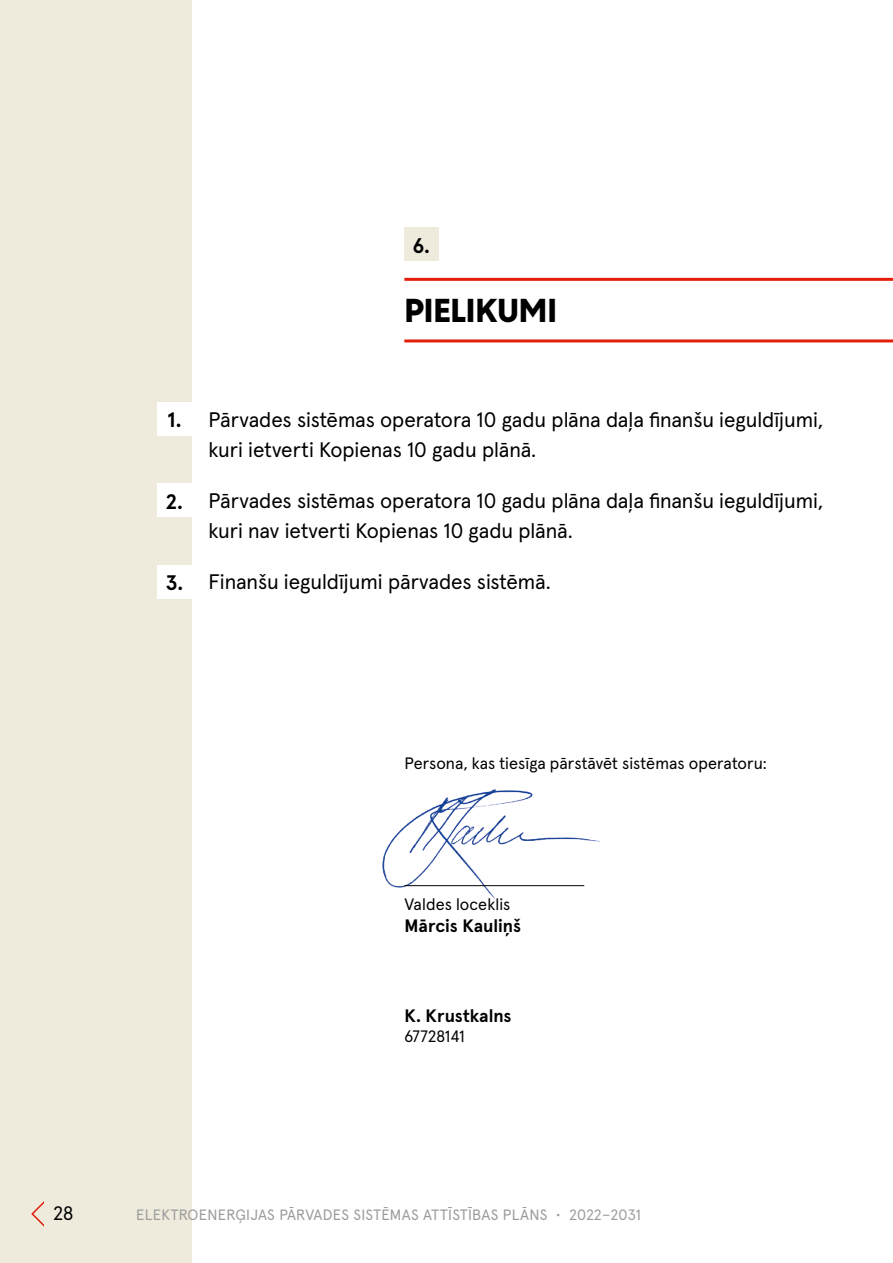
<style>
.page{position:relative;width:893px;height:1263px;background:#fff}
.page>*{position:absolute;margin:0;border:0;box-sizing:border-box;transform-origin:0 0}
.t1{font:900 30px "U8";color:#000}
.t2{font:21px/30px "Apercu Pro";color:#000}
.t3{font:700 21px "Apercu Pro";color:#000}
.t4{font:19.5px "Apercu Pro";color:#000}
.t5{font:700 18px "Apercu Pro";color:#000}
.t6{font:16.5px "Apercu Pro";letter-spacing:.005em;color:#000}
.t7{font:15px "Apercu Pro";letter-spacing:.015em;color:#9c9c9d}
.s1{font-weight:700}
</style>
<div class="page">
<div style="left:0;top:0;width:191px;height:1263px;background:#eeebdc"></div>
<div style="left:158px;top:402px;width:34px;height:34px;background:#fff"></div>
<div style="left:158px;top:484px;width:34px;height:33px;background:#fff"></div>
<div style="left:158px;top:565px;width:34px;height:33px;background:#fff"></div>
<hr style="left:404px;top:278px;width:489px;height:3px;background:#e41e0a">
<hr style="left:404px;top:339px;width:489px;height:3px;background:#e41e0a">
<div style="left:404px;top:228px;width:34px;height:33px;background:#eeebdc"></div>
<img style="left:382px;top:789px;width:219px;height:110px">
<svg style="left:31px;top:1201px;width:13px;height:26px"></svg>
<p class="t3" style="left:413px;top:229px;width:19px">6.</p>
<h1 class="t1" style="left:404px;top:287px;width:154px">PIELIKUMI</h1>
<p class="t2" style="left:209px;top:403px;width:616px;text-indent:-41px"><span class="s1">1.</span> Pārvades sistēmas operatora 10 gadu plāna daļa finanšu ieguldījumi, kuri ietverti Kopienas 10 gadu plānā.</p>
<p class="t2" style="left:209px;top:484px;width:616px;text-indent:-42px"><span class="s1">2.</span> Pārvades sistēmas operatora 10 gadu plāna daļa finanšu ieguldījumi, kuri nav ietverti Kopienas 10 gadu plānā.</p>
<p class="t2" style="left:166px;top:565px;width:386px"><span class="s1">3.</span> Finanšu ieguldījumi pārvades sistēmā.</p>
<p class="t6" style="left:404px;top:750px;width:364px">Persona, kas tiesīga pārstāvēt sistēmas operatoru:</p>
<p class="t6" style="left:404px;top:892px;width:108px">Valdes loceklis</p>
<p class="t5" style="left:404px;top:911px;width:118px">Mārcis Kauliņš</p>
<p class="t5" style="left:404px;top:1002px;width:109px">K. Krustkalns</p>
<p class="t6" style="left:404px;top:1023px;width:62px">67728141</p>
<p class="t4" style="left:54px;top:1198px;width:22px">28</p>
<p class="t7" style="left:136px;top:1203px;width:506px">ELEKTROENERĢIJAS PĀRVADES SISTĒMAS ATTĪSTĪBAS PLĀNS • 2022–2031</p>
</div>
